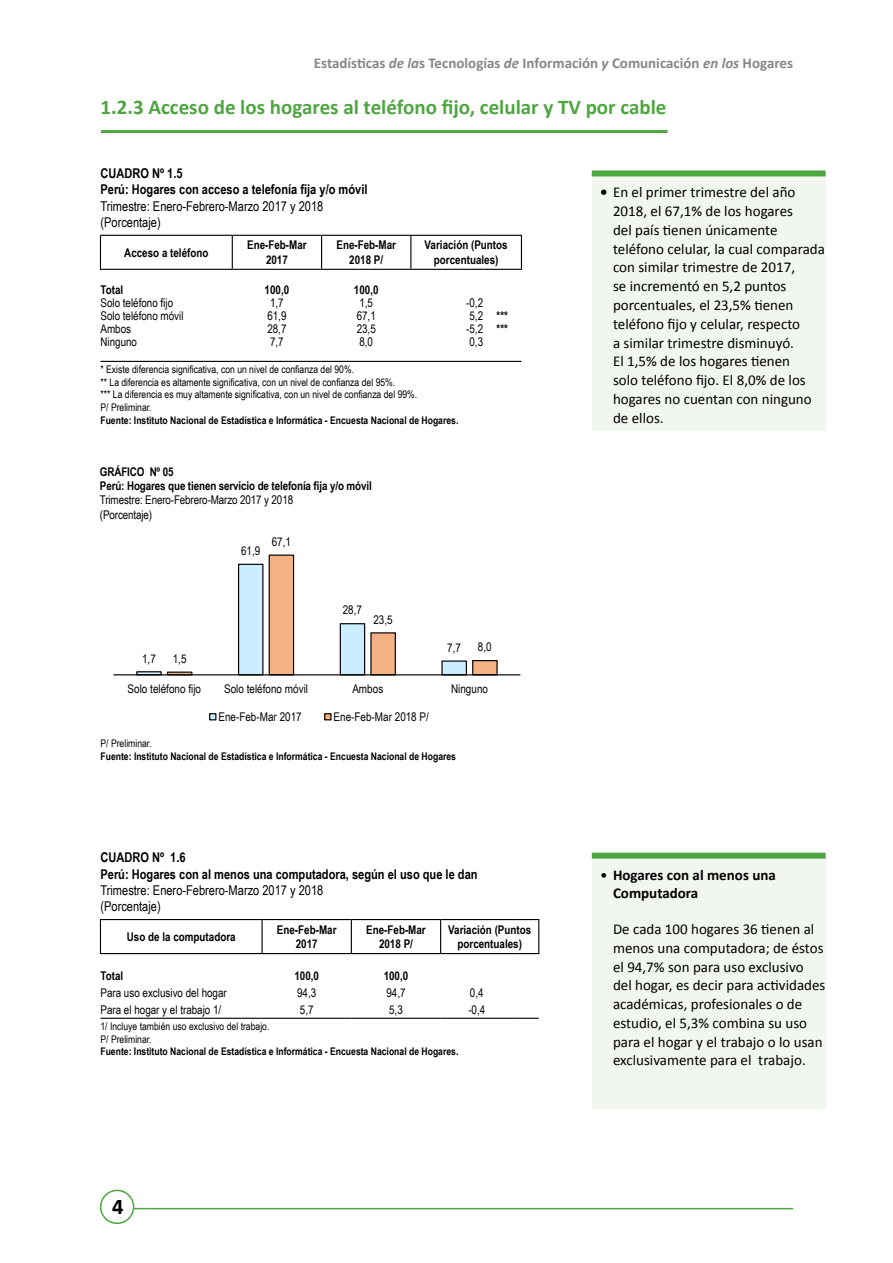
<style>
.page{position:relative;width:893px;height:1263px;background:#fff}
.page>*{position:absolute;margin:0;border:0;box-sizing:border-box;transform-origin:0 0}
.t1{font:700 22.5px "Calibri";color:#000}
.t2{font:700 21px "Calibri";color:#4da640}
.t3{font:15px/18.8px "Calibri";color:#000}
.t4{font:700 15px "Calibri";color:#878787}
.t5{font:700 15px/18.8px "Calibri";color:#000}
.t6{font:700 13.5px/16.2px "Arial Narrow";color:#000}
.t7{font:13.5px/16.2px "Arial Narrow";color:#000}
.t8{font:12px/14.4px "Arial Narrow";color:#000}
.t9{font:700 12px/14.4px "Arial Narrow";color:#000;text-align:center}
.t10{font:10.5px/12.6px "Arial Narrow";color:#000}
.t11{font:700 10.5px "Arial Narrow";color:#000}
.s1{font-style:italic}
.s2{font-weight:700}
.s3{font-weight:400}
</style>
<div class="page">
<hr style="left:100px;top:1208px;width:693px;height:1px;background:#4da640">
<div style="left:101px;top:1190px;width:33px;height:33px;background:#fff;border-radius:50%"></div>
<div style="left:100px;top:1190px;width:34px;height:34px;border:2px solid #4da640;border-radius:50%"></div>
<hr style="left:101px;top:130px;width:567px;height:3px;background:#4da640">
<div style="left:592px;top:173px;width:234px;height:258px;background:#f1f6ee"></div>
<div style="left:592px;top:170px;width:234px;height:6px;background:#4da640"></div>
<div style="left:592px;top:856px;width:234px;height:254px;background:#f1f6ee"></div>
<div style="left:592px;top:853px;width:234px;height:6px;background:#4da640"></div>
<svg style="left:100px;top:236px;width:421px;height:125px"></svg>
<hr style="left:100px;top:236px;width:1px;height:33px;background:#000">
<hr style="left:100px;top:235px;width:132px;height:1px;background:#000">
<hr style="left:100px;top:269px;width:132px;height:1px;background:#000">
<hr style="left:232px;top:236px;width:1px;height:33px;background:#000">
<hr style="left:321px;top:236px;width:1px;height:33px;background:#000">
<hr style="left:410px;top:236px;width:1px;height:33px;background:#000">
<hr style="left:232px;top:235px;width:90px;height:1px;background:#000">
<hr style="left:322px;top:235px;width:89px;height:1px;background:#000">
<hr style="left:411px;top:235px;width:72px;height:1px;background:#000">
<hr style="left:483px;top:235px;width:39px;height:1px;background:#000">
<hr style="left:521px;top:236px;width:1px;height:33px;background:#000">
<hr style="left:232px;top:269px;width:90px;height:1px;background:#000">
<hr style="left:322px;top:269px;width:89px;height:1px;background:#000">
<hr style="left:411px;top:269px;width:72px;height:1px;background:#000">
<hr style="left:483px;top:269px;width:39px;height:1px;background:#000">
<hr style="left:100px;top:361px;width:132px;height:1px;background:#000">
<hr style="left:232px;top:361px;width:90px;height:1px;background:#000">
<hr style="left:322px;top:361px;width:89px;height:1px;background:#000">
<hr style="left:411px;top:361px;width:72px;height:1px;background:#000">
<hr style="left:483px;top:361px;width:38px;height:1px;background:#000">
<svg style="left:136px;top:554px;width:362px;height:122px"></svg>
<hr style="left:113px;top:674px;width:407px;height:1px;background:#000">
<div style="left:209px;top:713px;width:7px;height:7px;border:1px solid #000"></div>
<svg style="left:326px;top:715px;width:4px;height:3px"></svg>
<div style="left:324px;top:713px;width:8px;height:7px;border:1px solid #000"></div>
<hr style="left:100px;top:920px;width:1px;height:33px;background:#000">
<hr style="left:261px;top:920px;width:2px;height:33px;background:#000">
<hr style="left:351px;top:920px;width:1px;height:33px;background:#000">
<hr style="left:440px;top:920px;width:1px;height:33px;background:#000">
<hr style="left:100px;top:919px;width:162px;height:1px;background:#000">
<hr style="left:262px;top:919px;width:89px;height:1px;background:#000">
<hr style="left:351px;top:919px;width:90px;height:1px;background:#000">
<hr style="left:441px;top:919px;width:72px;height:1px;background:#000">
<svg style="left:513px;top:919px;width:26px;height:1px"></svg>
<hr style="left:538px;top:920px;width:1px;height:33px;background:#000">
<hr style="left:100px;top:953px;width:162px;height:1px;background:#000">
<hr style="left:262px;top:953px;width:89px;height:1px;background:#000">
<hr style="left:351px;top:953px;width:90px;height:1px;background:#000">
<hr style="left:441px;top:953px;width:72px;height:1px;background:#000">
<svg style="left:513px;top:953px;width:26px;height:1px"></svg>
<hr style="left:100px;top:1018px;width:162px;height:1px;background:#000">
<hr style="left:262px;top:1018px;width:89px;height:1px;background:#000">
<hr style="left:351px;top:1018px;width:90px;height:1px;background:#000">
<hr style="left:441px;top:1018px;width:72px;height:1px;background:#000">
<svg style="left:513px;top:1018px;width:26px;height:1px"></svg>
<p class="t4" style="left:314px;top:53px;width:481px">Estadísticas <span class="s1">de la</span>s Tecnologías <span class="s1">de</span> Información <span class="s1">y</span> Comunicación <span class="s1">en los</span> Hogares</p>
<h2 class="t2" style="left:101px;top:94px;width:567px">1.2.3 Acceso de los hogares al teléfono fijo, celular y TV por cable</h2>
<p class="t6" style="left:100px;top:165px;width:269px">CUADRO Nº 1.5<br>Perú: Hogares con acceso a telefonía fija y/o móvil</p>
<p class="t7" style="left:100px;top:197px;width:224px">Trimestre: Enero-Febrero-Marzo 2017 y 2018 (Porcentaje)</p>
<p class="t9" style="left:124px;top:245px;width:86px">Acceso a teléfono</p>
<p class="t9" style="left:247px;top:237px;width:61px">Ene-Feb-Mar<br>2017</p>
<p class="t9" style="left:336px;top:237px;width:61px">Ene-Feb-Mar<br>2018 P/</p>
<p class="t9" style="left:425px;top:237px;width:85px">Variación (Puntos porcentuales)</p>
<p class="t9" style="left:100px;top:282px;width:24px">Total</p>
<p class="t9" style="left:265px;top:282px;width:26px">100,0</p>
<p class="t9" style="left:354px;top:282px;width:26px">100,0</p>
<p class="t8" style="left:100px;top:295px;width:74px">Solo teléfono fijo</p>
<p class="t8" style="left:270px;top:295px;width:15px">1,7</p>
<p class="t8" style="left:359px;top:295px;width:15px">1,5</p>
<p class="t8" style="left:466px;top:295px;width:18px">-0,2</p>
<p class="t8" style="left:100px;top:308px;width:85px">Solo teléfono móvil</p>
<p class="t8" style="left:267px;top:308px;width:21px">61,9</p>
<p class="t8" style="left:357px;top:308px;width:21px">67,1</p>
<p class="t8" style="left:469px;top:308px;width:40px">5,2 <span class="s2">***</span></p>
<p class="t8" style="left:100px;top:321px;width:32px">Ambos</p>
<p class="t8" style="left:267px;top:321px;width:21px">28,7</p>
<p class="t8" style="left:357px;top:321px;width:21px">23,5</p>
<p class="t8" style="left:466px;top:321px;width:43px">-5,2 <span class="s2">***</span></p>
<p class="t8" style="left:100px;top:334px;width:38px">Ninguno</p>
<p class="t8" style="left:270px;top:334px;width:15px">7,7</p>
<p class="t8" style="left:359px;top:334px;width:15px">8,0</p>
<p class="t8" style="left:469px;top:334px;width:15px">0,3</p>
<p class="t10" style="left:100px;top:363px;width:318px">* Existe diferencia significativa, con un nivel de confianza del 90%.<br>** La diferencia es altamente significativa, con un nivel de confianza del 95%.<br>*** La diferencia es muy altamente significativa, con un nivel de confianza del 99%.<br>P/ Preliminar.</p>
<p class="t11" style="left:100px;top:412px;width:359px">Fuente: Instituto Nacional de Estadística e Informática - Encuesta Nacional de Hogares.</p>
<p class="t9" style="left:100px;top:463px;width:273px;text-align:left">GRÁFICO Nº 05<br>Perú: Hogares que tienen servicio de telefonía fija y/o móvil</p>
<p class="t8" style="left:100px;top:492px;width:195px">Trimestre: Enero-Febrero-Marzo 2017 y 2018 (Porcentaje)</p>
<p class="t8" style="left:142px;top:651px;width:15px">1,7</p>
<p class="t8" style="left:173px;top:651px;width:15px">1,5</p>
<p class="t8" style="left:241px;top:543px;width:21px">61,9</p>
<p class="t8" style="left:272px;top:534px;width:21px">67,1</p>
<p class="t8" style="left:343px;top:602px;width:21px">28,7</p>
<p class="t8" style="left:373px;top:612px;width:21px">23,5</p>
<p class="t8" style="left:447px;top:640px;width:15px">7,7</p>
<p class="t8" style="left:478px;top:639px;width:15px">8,0</p>
<p class="t8" style="left:128px;top:681px;width:75px">Solo teléfono fijo</p>
<p class="t8" style="left:224px;top:681px;width:85px">Solo teléfono móvil</p>
<p class="t8" style="left:352px;top:681px;width:32px">Ambos</p>
<p class="t8" style="left:451px;top:681px;width:39px">Ninguno</p>
<p class="t8" style="left:218px;top:709px;width:85px">Ene-Feb-Mar 2017</p>
<p class="t8" style="left:333px;top:709px;width:97px">Ene-Feb-Mar 2018 P/</p>
<p class="t10" style="left:101px;top:736px;width:53px">P/ Preliminar.</p>
<p class="t11" style="left:101px;top:748px;width:357px">Fuente: Instituto Nacional de Estadística e Informática - Encuesta Nacional de Hogares</p>
<p class="t6" style="left:100px;top:849px;width:379px">CUADRO Nº 1.6<br>Perú: Hogares con al menos una computadora, según el uso que le dan</p>
<p class="t7" style="left:100px;top:881px;width:224px">Trimestre: Enero-Febrero-Marzo 2017 y 2018 (Porcentaje)</p>
<p class="t9" style="left:127px;top:929px;width:110px">Uso de la computadora</p>
<p class="t9" style="left:277px;top:922px;width:61px">Ene-Feb-Mar<br>2017</p>
<p class="t9" style="left:366px;top:922px;width:61px">Ene-Feb-Mar<br>2018 P/</p>
<p class="t9" style="left:448px;top:922px;width:85px">Variación (Puntos porcentuales)</p>
<p class="t9" style="left:100px;top:968px;width:24px">Total</p>
<p class="t9" style="left:294px;top:968px;width:26px">100,0</p>
<p class="t9" style="left:384px;top:968px;width:26px">100,0</p>
<p class="t8" style="left:100px;top:985px;width:128px">Para uso exclusivo del hogar</p>
<p class="t8" style="left:297px;top:985px;width:21px">94,3</p>
<p class="t8" style="left:386px;top:985px;width:21px">94,7</p>
<p class="t8" style="left:470px;top:985px;width:15px">0,4</p>
<p class="t8" style="left:100px;top:1002px;width:122px">Para el hogar y el trabajo 1/</p>
<p class="t8" style="left:300px;top:1002px;width:15px">5,7</p>
<p class="t8" style="left:389px;top:1002px;width:15px">5,3</p>
<p class="t8" style="left:468px;top:1002px;width:18px">-0,4</p>
<p class="t10" style="left:100px;top:1020px;width:170px">1/ Incluye también uso exclusivo del trabajo.<br>P/ Preliminar.</p>
<p class="t11" style="left:100px;top:1044px;width:359px">Fuente: Instituto Nacional de Estadística e Informática - Encuesta Nacional de Hogares.</p>
<h1 class="t1" style="left:112px;top:1192px;width:13px">4</h1>
<p class="t3" style="left:613px;top:183px;width:213px;text-indent:-13px"><span class="s2">•</span> En el primer trimestre del año<br>2018, el 67,1% de los hogares<br>del país tienen únicamente teléfono celular, la cual comparada con similar trimestre de 2017,<br>se incrementó en 5,2 puntos porcentuales, el 23,5% tienen teléfono fijo y celular, respecto<br>a similar trimestre disminuyó.<br>El 1,5% de los hogares tienen<br>solo teléfono fijo. El 8,0% de los hogares no cuentan con ninguno de ellos.</p>
<p class="t5" style="left:613px;top:865px;width:164px;text-indent:-13px"><span class="s3">•</span> Hogares con al menos una<br>Computadora</p>
<p class="t3" style="left:613px;top:920px;width:214px">De cada 100 hogares 36 tienen al menos una computadora; de éstos el 94,7% son para uso exclusivo del hogar, es decir para actividades académicas, profesionales o de estudio, el 5,3% combina su uso para el hogar y el trabajo o lo usan exclusivamente para el trabajo.</p>
</div>
